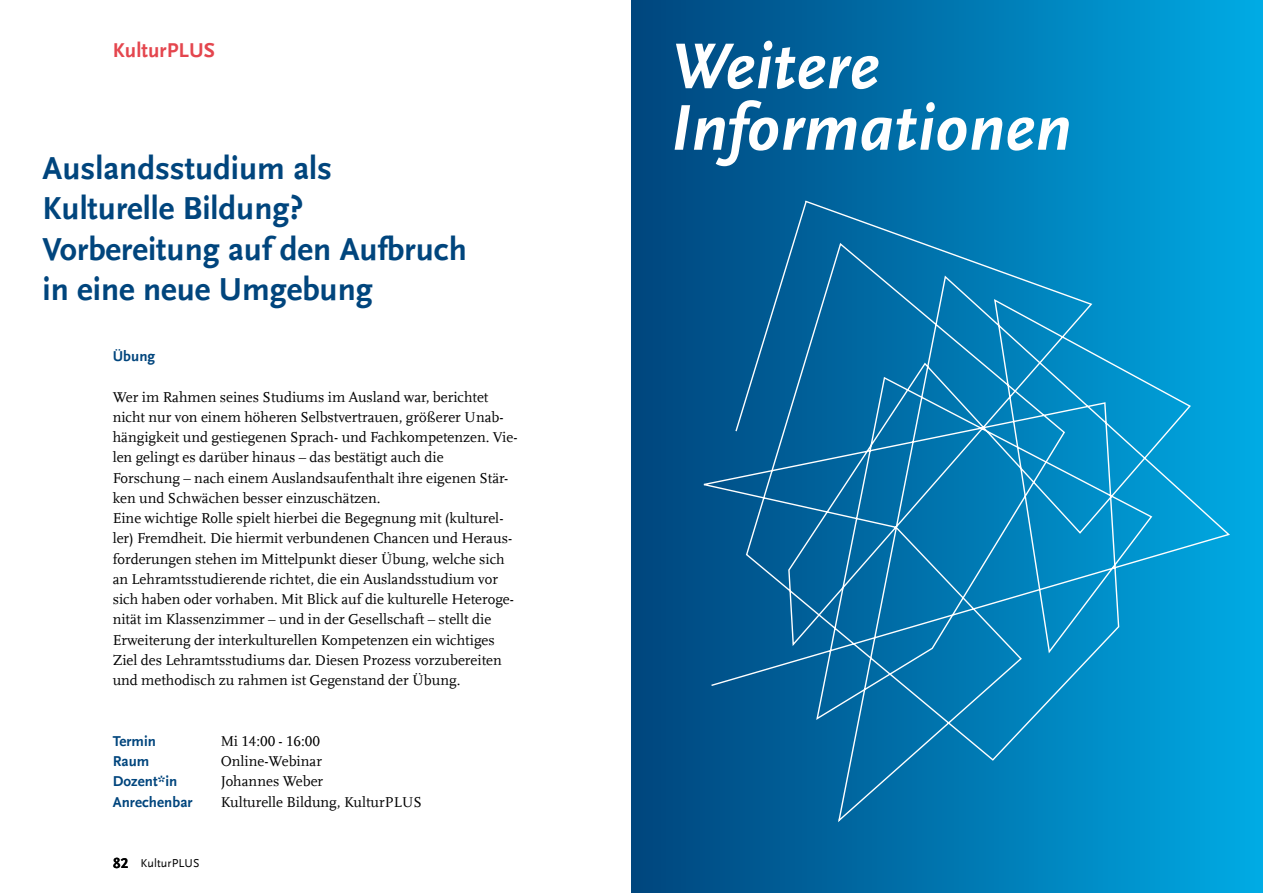
<style>
.page{position:relative;width:1263px;height:893px;background:#fff}
.page>*{position:absolute;margin:0;border:0;box-sizing:border-box;transform-origin:0 0}
.U_Kapiteltrenner{font:italic 700 67.5px "UB Scala Sans";color:#fff}
.U1{font:700 33.3px "UB Scala Sans";color:#00457d}
.U2{font:700 21px "UB Scala Sans";letter-spacing:.005em;color:#e4464e}
.Fließ{font:15px/20.2px "UB Scala";color:#000}
.Fließ-2{font:700 15px "UB Scala Sans";letter-spacing:.005em;color:#00457d}
.U3{font:700 15px "UB Scala Sans";letter-spacing:.005em;color:#00457d}
.U1-2{font:12px "UB Scala Sans";letter-spacing:.01em;color:#000}
.s1{font-weight:700;font-size:15px}
</style>
<div class="page">
<div style="left:631px;top:0;width:632px;height:893px;background:linear-gradient(to right,#00447c,#00a9e3)"></div>
<svg style="left:697px;top:199px;width:534px;height:625px;background:#097fb6"></svg>
<div style="left:734px;top:200px;width:74px;height:233px;background:#005a93"></div>
<p class="U2" style="left:113px;top:38px;width:104px">KulturPLUS</p>
<p class="U_Kapiteltrenner" style="left:671px;top:26px;width:210px">Weitere</p>
<p class="U_Kapiteltrenner" style="left:671px;top:88px;width:402px">Informationen</p>
<p class="U1" style="left:43px;top:148px;width:291px">Auslandsstudium als</p>
<p class="U1" style="left:43px;top:189px;width:262px">Kulturelle Bildung?</p>
<p class="U1" style="left:43px;top:229px;width:426px">Vorbereitung auf den Aufbruch</p>
<p class="U1" style="left:43px;top:270px;width:332px">in eine neue Umgebung</p>
<p class="U3" style="left:113px;top:347px;width:44px">Übung</p>
<p class="Fließ" style="left:113px;top:387px;width:406px">Wer im Rahmen seines Studiums im Ausland war, berichtet nicht nur von einem höheren Selbstvertrauen, größerer Unab&shy;hängigkeit und gestiegenen Sprach- und Fachkompetenzen. Vie&shy;len gelingt es darüber hinaus – das bestätigt auch die</p>
<p class="Fließ" style="left:113px;top:468px;width:397px">Forschung – nach einem Auslandsaufenthalt ihre eigenen Stär&shy;ken und Schwächen besser einzuschätzen.</p>
<p class="Fließ" style="left:113px;top:508px;width:403px">Eine wichtige Rolle spielt hierbei die Begegnung mit (kulturel&shy;ler) Fremdheit. Die hiermit verbundenen Chancen und Heraus&shy;forderungen stehen im Mittelpunkt dieser Übung, welche sich an Lehramtsstudierende richtet, die ein Auslandsstudium vor sich haben oder vorhaben. Mit Blick auf die kulturelle Heteroge&shy;nität im Klassenzimmer – und in der Gesellschaft – stellt die Erweiterung der interkulturellen Kompetenzen ein wichtiges Ziel des Lehramtsstudiums dar. Diesen Prozess vorzubereiten und methodisch zu rahmen ist Gegenstand der Übung.</p>
<p class="Fließ-2" style="left:113px;top:732px;width:45px">Termin</p>
<p class="Fließ" style="left:221px;top:731px;width:101px">Mi 14:00 - 16:00</p>
<p class="Fließ-2" style="left:113px;top:752px;width:38px">Raum</p>
<p class="Fließ" style="left:221px;top:751px;width:103px">Online-Webinar</p>
<p class="Fließ-2" style="left:113px;top:773px;width:66px">Dozent*in</p>
<p class="Fließ" style="left:221px;top:771px;width:104px">Johannes Weber</p>
<p class="Fließ-2" style="left:113px;top:793px;width:81px">Anrechenbar</p>
<p class="Fließ" style="left:221px;top:792px;width:203px">Kulturelle Bildung, KulturPLUS</p>
<p class="U1-2" style="left:113px;top:856px;width:88px"><span class="s1">82</span> KulturPLUS</p>
</div>
